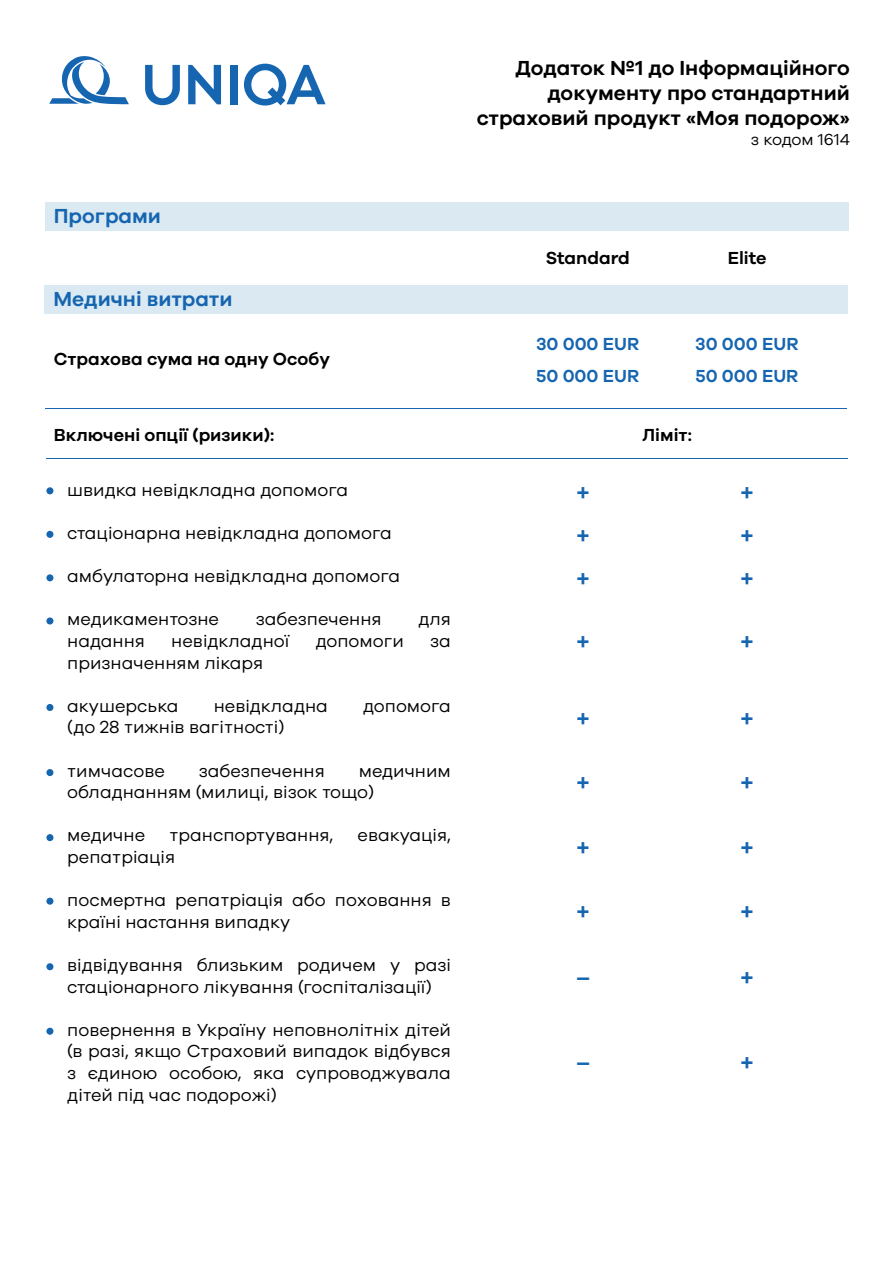
<style>
.page{position:relative;width:893px;height:1263px;background:#fff}
.page>*{position:absolute;margin:0;border:0;box-sizing:border-box;transform-origin:0 0}
.t1{font:600 24px/42.9px "UNIQA Galano";color:#1565b1;text-align:justify}
.t2{font:600 21px/25.2px "UNIQA Galano";color:#000001;text-align:right}
.t3{font:600 21px "UNIQA Galano";color:#1565b1}
.t4{font:18px/21.6px "UNIQA Galano";color:#000001}
.t5{font:600 18px "UNIQA Galano";color:#000001}
.t6{font:600 18px "UNIQA Galano";color:#1565b1}
.t7{font:16.5px "UNIQA Galano";color:#000001}
</style>
<div class="page">
<div style="left:45px;top:202px;width:803px;height:28px;background:#dbeaf2"></div>
<svg style="left:49px;top:56px;width:80px;height:48px"></svg>
<svg style="left:145px;top:65px;width:35px;height:40px"></svg>
<svg style="left:188px;top:65px;width:33px;height:39px"></svg>
<div style="left:230px;top:65px;width:7px;height:39px;background:#1565b1"></div>
<svg style="left:244px;top:64px;width:82px;height:42px"></svg>
<hr style="left:46px;top:408px;width:801px;height:1px;background:#1565b1">
<hr style="left:46px;top:458px;width:801px;height:1px;background:#1565b1">
<div style="left:45px;top:285px;width:803px;height:29px;background:#dbeaf2"></div>
<div style="left:46px;top:487px;width:7px;height:7px;background:#1565b1;border-radius:50%"></div>
<div style="left:46px;top:531px;width:7px;height:7px;background:#1565b1;border-radius:50%"></div>
<div style="left:46px;top:574px;width:7px;height:7px;background:#1565b1;border-radius:50%"></div>
<div style="left:46px;top:617px;width:7px;height:7px;background:#1565b1;border-radius:50%"></div>
<div style="left:46px;top:704px;width:7px;height:7px;background:#1565b1;border-radius:50%"></div>
<div style="left:46px;top:769px;width:7px;height:7px;background:#1565b1;border-radius:50%"></div>
<div style="left:46px;top:834px;width:7px;height:7px;background:#1565b1;border-radius:50%"></div>
<div style="left:46px;top:898px;width:7px;height:7px;background:#1565b1;border-radius:50%"></div>
<div style="left:46px;top:963px;width:7px;height:7px;background:#1565b1;border-radius:50%"></div>
<div style="left:46px;top:1028px;width:7px;height:7px;background:#1565b1;border-radius:50%"></div>
<p class="t3" style="left:54px;top:203px;width:109px">Програми</p>
<p class="t3" style="left:54px;top:286px;width:181px">Медичні витрати</p>
<p class="t5" style="left:54px;top:348px;width:278px">Страхова сума на одну Особу</p>
<p class="t5" style="left:54px;top:424px;width:222px">Включені опції (ризики):</p>
<p class="t4" style="left:67px;top:478px;width:282px">швидка невідкладна допомога</p>
<p class="t4" style="left:67px;top:522px;width:326px">стаціонарна невідкладна допомога</p>
<p class="t4" style="left:67px;top:565px;width:334px">амбулаторна невідкладна допомога</p>
<p class="t4" style="left:67px;top:608px;width:153px">медикаментозне</p>
<p class="t4" style="left:256px;top:608px;width:127px">забезпечення</p>
<p class="t4" style="left:418px;top:608px;width:34px">для</p>
<p class="t4" style="left:67px;top:630px;width:79px">надання</p>
<p class="t4" style="left:171px;top:630px;width:120px">невідкладної</p>
<p class="t4" style="left:316px;top:630px;width:90px">допомоги</p>
<p class="t4" style="left:430px;top:630px;width:22px">за</p>
<p class="t4" style="left:67px;top:651px;width:198px">призначенням лікаря</p>
<p class="t4" style="left:67px;top:694px;width:113px">акушерська</p>
<p class="t4" style="left:214px;top:694px;width:116px">невідкладна</p>
<p class="t4" style="left:363px;top:694px;width:89px">допомога</p>
<p class="t4" style="left:67px;top:716px;width:219px">(до 28 тижнів вагітності)</p>
<p class="t4" style="left:67px;top:759px;width:99px">тимчасове</p>
<p class="t4" style="left:199px;top:759px;width:127px">забезпечення</p>
<p class="t4" style="left:67px;top:759px;width:385px;text-indent:291px">медичним обладнанням (милиці, візок тощо)</p>
<p class="t4" style="left:67px;top:824px;width:79px">медичне</p>
<p class="t4" style="left:169px;top:824px;width:165px">транспортування,</p>
<p class="t4" style="left:358px;top:824px;width:95px">евакуація,</p>
<p class="t4" style="left:67px;top:846px;width:109px">репатріація</p>
<p class="t4" style="left:67px;top:889px;width:385px">посмертна репатріація або поховання в країні настання випадку</p>
<p class="t4" style="left:67px;top:954px;width:385px">відвідування близьким родичем у разі стаціонарного лікування (госпіталізації)</p>
<p class="t4" style="left:67px;top:1018px;width:385px;text-align:justify">повернення в Україну неповнолітніх дітей (в разі, якщо Страховий випадок відбувся з єдиною особою, яка супроводжувала дітей під час подорожі)</p>
<p class="t2" style="left:477px;top:54px;width:375px">Додаток №1 до Інформаційного документу про стандартний страховий продукт «Моя подорож»</p>
<p class="t7" style="left:751px;top:130px;width:100px">з кодом 1614</p>
<p class="t5" style="left:546px;top:247px;width:85px">Standard</p>
<p class="t5" style="left:728px;top:247px;width:40px">Elite</p>
<p class="t6" style="left:536px;top:333px;width:105px">30 000 EUR</p>
<p class="t6" style="left:695px;top:333px;width:105px">30 000 EUR</p>
<p class="t6" style="left:536px;top:364px;width:105px">50 000 EUR</p>
<p class="t6" style="left:695px;top:364px;width:105px">50 000 EUR</p>
<p class="t5" style="left:643px;top:424px;width:51px">Ліміт:</p>
<h1 class="t1" style="left:576px;top:470px;width:15px">+ + +</h1>
<h1 class="t1" style="left:740px;top:470px;width:15px">+ + +</h1>
<h1 class="t1" style="left:576px;top:619px;width:15px">+</h1>
<h1 class="t1" style="left:740px;top:619px;width:15px">+</h1>
<h1 class="t1" style="left:576px;top:696px;width:15px">+</h1>
<h1 class="t1" style="left:740px;top:696px;width:15px">+</h1>
<h1 class="t1" style="left:576px;top:760px;width:15px">+</h1>
<h1 class="t1" style="left:740px;top:760px;width:15px">+</h1>
<h1 class="t1" style="left:576px;top:824px;width:15px">+</h1>
<h1 class="t1" style="left:740px;top:824px;width:15px">+</h1>
<h1 class="t1" style="left:576px;top:889px;width:15px">+</h1>
<h1 class="t1" style="left:740px;top:889px;width:15px">+</h1>
<h1 class="t1" style="left:576px;top:955px;width:16px">–</h1>
<h1 class="t1" style="left:740px;top:955px;width:15px">+</h1>
<h1 class="t1" style="left:576px;top:1039px;width:16px">–</h1>
<h1 class="t1" style="left:740px;top:1039px;width:15px">+</h1>
</div>
